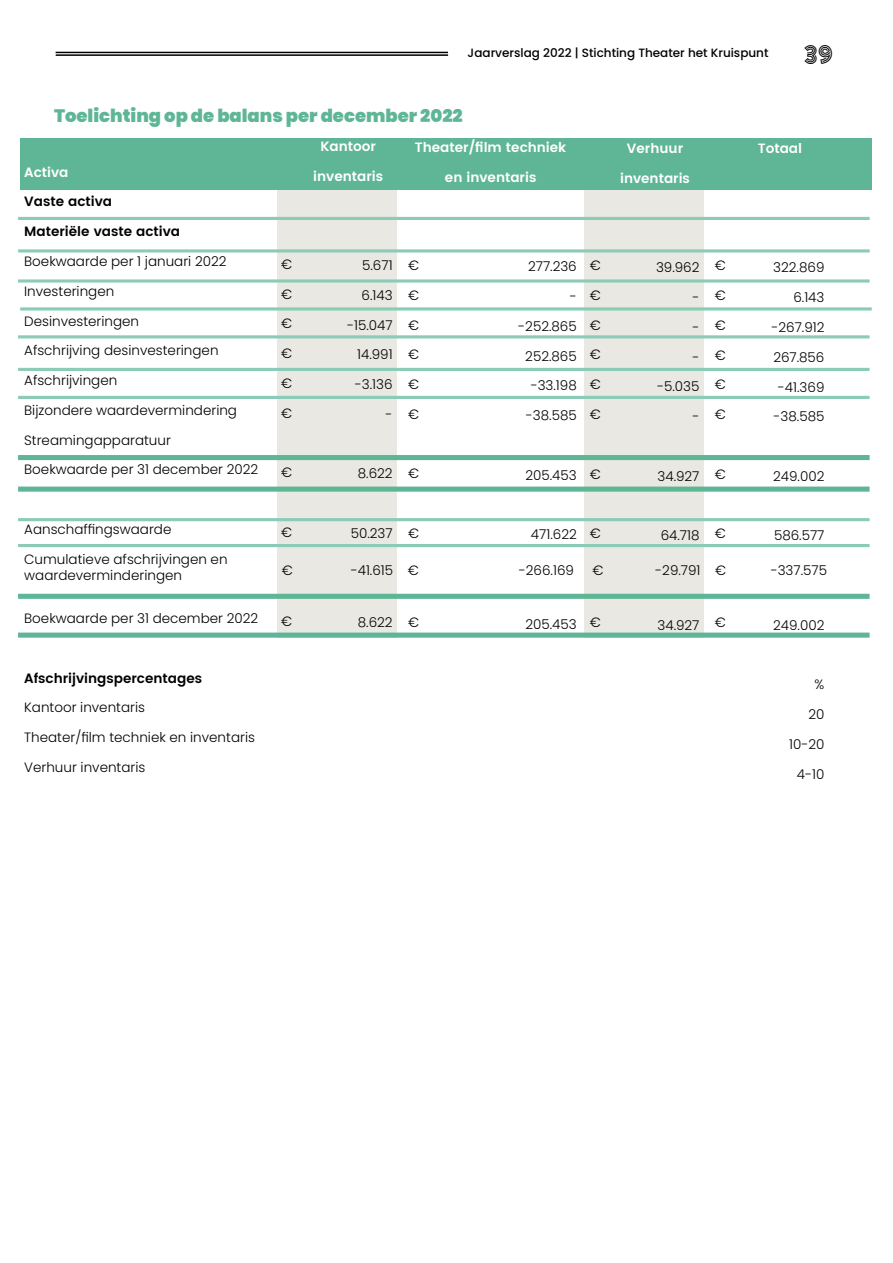
<style>
.page{position:relative;width:893px;height:1263px;background:#fff}
.page>*{position:absolute;margin:0;border:0;box-sizing:border-box;transform-origin:0 0}
.t1{font:27px "Argon";color:#000}
.t2{font:900 18px "Poppins";color:#5fb697}
.t3{font:300 13.5px "Poppins";color:#000}
.t4{font:600 13.5px "Poppins";color:#fff}
.t5{font:600 13.5px "Poppins";color:#000}
.t6{font:500 12px "Poppins";color:#000}
</style>
<div class="page">
<div style="left:584px;top:190px;width:120px;height:448px;background:#e9e8e3"></div>
<div style="left:277px;top:190px;width:120px;height:448px;background:#e9e8e3"></div>
<div style="left:20px;top:138px;width:852px;height:52px;background:#5fb697"></div>
<hr style="left:18px;top:217px;width:852px;height:3px;background:#8bcbb7">
<hr style="left:18px;top:249px;width:852px;height:3px;background:#8bcbb7">
<svg style="left:18px;top:279px;width:852px;height:4px;background:#a2d4c4"></svg>
<hr style="left:20px;top:307px;width:852px;height:3px;background:#8bcbb7">
<div style="left:18px;top:455px;width:852px;height:5px;background:#5fb697"></div>
<div style="left:18px;top:487px;width:852px;height:5px;background:#5fb697"></div>
<hr style="left:56px;top:52px;width:392px;height:1px;background:#000">
<hr style="left:56px;top:54px;width:392px;height:2px;background:#000">
<hr style="left:18px;top:335px;width:852px;height:3px;background:#8bcbb7">
<hr style="left:18px;top:368px;width:852px;height:3px;background:#8bcbb7">
<hr style="left:18px;top:396px;width:852px;height:3px;background:#8bcbb7">
<div style="left:18px;top:594px;width:852px;height:5px;background:#5fb697"></div>
<div style="left:18px;top:633px;width:852px;height:5px;background:#5fb697"></div>
<hr style="left:18px;top:518px;width:852px;height:3px;background:#8bcbb7">
<hr style="left:18px;top:544px;width:852px;height:3px;background:#8bcbb7">
<p class="t6" style="left:468px;top:46px;width:302px">Jaarverslag 2022 | Stichting Theater het Kruispunt</p>
<h1 class="t1" style="left:803px;top:42px;width:32px">39</h1>
<h2 class="t2" style="left:54px;top:105px;width:410px">Toelichting op de balans per december 2022</h2>
<p class="t4" style="left:24px;top:162px;width:46px">Activa</p>
<p class="t5" style="left:24px;top:192px;width:89px">Vaste activa</p>
<p class="t5" style="left:24px;top:221px;width:157px">Materiële vaste activa</p>
<p class="t3" style="left:24px;top:253px;width:204px">Boekwaarde per 1 januari 2022</p>
<p class="t3" style="left:24px;top:283px;width:92px">Investeringen</p>
<p class="t3" style="left:24px;top:313px;width:116px">Desinvesteringen</p>
<p class="t3" style="left:24px;top:343px;width:196px">Afschrijving desinvesteringen</p>
<p class="t3" style="left:24px;top:372px;width:95px">Afschrijvingen</p>
<p class="t3" style="left:24px;top:402px;width:214px">Bijzondere waardevermindering</p>
<p class="t3" style="left:24px;top:432px;width:148px">Streamingapparatuur</p>
<p class="t3" style="left:24px;top:462px;width:236px">Boekwaarde per 31 december 2022</p>
<p class="t4" style="left:320px;top:136px;width:57px">Kantoor</p>
<p class="t4" style="left:313px;top:166px;width:71px">inventaris</p>
<p class="t4" style="left:415px;top:137px;width:153px">Theater/film techniek</p>
<p class="t4" style="left:445px;top:167px;width:93px">en inventaris</p>
<p class="t3" style="left:281px;top:256px;width:13px">€</p>
<p class="t3" style="left:281px;top:286px;width:13px">€</p>
<p class="t3" style="left:281px;top:316px;width:13px">€</p>
<p class="t3" style="left:281px;top:346px;width:13px">€</p>
<p class="t3" style="left:281px;top:375px;width:13px">€</p>
<p class="t3" style="left:281px;top:405px;width:13px">€</p>
<p class="t3" style="left:281px;top:465px;width:13px">€</p>
<p class="t3" style="left:362px;top:257px;width:32px">5.671</p>
<p class="t3" style="left:362px;top:287px;width:33px">6.143</p>
<p class="t3" style="left:347px;top:317px;width:47px">-15.047</p>
<p class="t3" style="left:357px;top:347px;width:37px">14.991</p>
<p class="t3" style="left:355px;top:376px;width:39px">-3.136</p>
<p class="t3" style="left:386px;top:406px;width:9px">-</p>
<p class="t3" style="left:408px;top:257px;width:13px">€</p>
<p class="t3" style="left:408px;top:287px;width:13px">€</p>
<p class="t3" style="left:408px;top:317px;width:13px">€</p>
<p class="t3" style="left:408px;top:347px;width:13px">€</p>
<p class="t3" style="left:408px;top:377px;width:13px">€</p>
<p class="t3" style="left:408px;top:406px;width:13px">€</p>
<p class="t3" style="left:358px;top:466px;width:36px">8.622</p>
<p class="t3" style="left:408px;top:466px;width:13px">€</p>
<p class="t3" style="left:528px;top:259px;width:50px">277.236</p>
<p class="t3" style="left:570px;top:289px;width:9px">-</p>
<p class="t3" style="left:518px;top:318px;width:60px">-252.865</p>
<p class="t3" style="left:525px;top:348px;width:53px">252.865</p>
<p class="t3" style="left:531px;top:378px;width:48px">-33.198</p>
<p class="t3" style="left:526px;top:408px;width:52px">-38.585</p>
<p class="t3" style="left:525px;top:467px;width:53px">205.453</p>
<p class="t3" style="left:590px;top:258px;width:13px">€</p>
<p class="t3" style="left:590px;top:287px;width:13px">€</p>
<p class="t3" style="left:590px;top:317px;width:13px">€</p>
<p class="t3" style="left:590px;top:347px;width:13px">€</p>
<p class="t3" style="left:590px;top:377px;width:13px">€</p>
<p class="t3" style="left:590px;top:406px;width:13px">€</p>
<p class="t3" style="left:590px;top:466px;width:13px">€</p>
<p class="t4" style="left:627px;top:138px;width:58px">Verhuur</p>
<p class="t4" style="left:620px;top:168px;width:71px">inventaris</p>
<p class="t3" style="left:656px;top:260px;width:45px">39.962</p>
<p class="t3" style="left:692px;top:290px;width:9px">-</p>
<p class="t3" style="left:692px;top:319px;width:9px">-</p>
<p class="t3" style="left:692px;top:349px;width:9px">-</p>
<p class="t3" style="left:657px;top:379px;width:44px">-5.035</p>
<p class="t3" style="left:692px;top:409px;width:9px">-</p>
<p class="t3" style="left:715px;top:258px;width:13px">€</p>
<p class="t3" style="left:715px;top:287px;width:13px">€</p>
<p class="t3" style="left:715px;top:317px;width:13px">€</p>
<p class="t3" style="left:715px;top:347px;width:13px">€</p>
<p class="t3" style="left:715px;top:377px;width:13px">€</p>
<p class="t3" style="left:715px;top:406px;width:13px">€</p>
<p class="t3" style="left:657px;top:468px;width:43px">34.927</p>
<p class="t3" style="left:715px;top:466px;width:13px">€</p>
<p class="t4" style="left:758px;top:139px;width:46px">Totaal</p>
<p class="t3" style="left:773px;top:260px;width:53px">322.869</p>
<p class="t3" style="left:793px;top:290px;width:33px">6.143</p>
<p class="t3" style="left:771px;top:319px;width:54px">-267.912</p>
<p class="t3" style="left:773px;top:349px;width:53px">267.856</p>
<p class="t3" style="left:778px;top:379px;width:48px">-41.369</p>
<p class="t3" style="left:774px;top:409px;width:52px">-38.585</p>
<p class="t3" style="left:773px;top:468px;width:53px">249.002</p>
<p class="t3" style="left:24px;top:521px;width:149px">Aanschaffingswaarde</p>
<p class="t3" style="left:24px;top:551px;width:205px">Cumulatieve afschrijvingen en</p>
<p class="t3" style="left:281px;top:524px;width:13px">€</p>
<p class="t3" style="left:351px;top:525px;width:43px">50.237</p>
<p class="t3" style="left:408px;top:525px;width:13px">€</p>
<p class="t3" style="left:590px;top:525px;width:13px">€</p>
<p class="t3" style="left:715px;top:526px;width:13px">€</p>
<p class="t3" style="left:531px;top:527px;width:47px">471.622</p>
<p class="t3" style="left:661px;top:528px;width:40px">64.718</p>
<p class="t3" style="left:774px;top:528px;width:52px">586.577</p>
<p class="t3" style="left:24px;top:567px;width:159px">waardeverminderingen</p>
<p class="t3" style="left:282px;top:562px;width:13px">€</p>
<p class="t3" style="left:351px;top:562px;width:70px">-41.615 €</p>
<p class="t3" style="left:519px;top:562px;width:57px">-266.169</p>
<p class="t3" style="left:592px;top:562px;width:13px">€</p>
<p class="t3" style="left:655px;top:562px;width:73px">-29.791 €</p>
<p class="t3" style="left:771px;top:562px;width:58px">-337.575</p>
<p class="t3" style="left:24px;top:611px;width:236px">Boekwaarde per 31 december 2022</p>
<p class="t5" style="left:24px;top:668px;width:179px">Afschrijvingspercentages</p>
<p class="t3" style="left:24px;top:700px;width:122px">Kantoor inventaris</p>
<p class="t3" style="left:24px;top:730px;width:232px">Theater/film techniek en inventaris</p>
<p class="t3" style="left:24px;top:759px;width:123px">Verhuur inventaris</p>
<p class="t3" style="left:281px;top:614px;width:13px">€</p>
<p class="t3" style="left:358px;top:615px;width:36px">8.622</p>
<p class="t3" style="left:408px;top:615px;width:13px">€</p>
<p class="t3" style="left:525px;top:616px;width:53px">205.453</p>
<p class="t3" style="left:590px;top:615px;width:13px">€</p>
<p class="t3" style="left:657px;top:617px;width:43px">34.927</p>
<p class="t3" style="left:715px;top:615px;width:13px">€</p>
<p class="t3" style="left:773px;top:617px;width:53px">249.002</p>
<p class="t3" style="left:815px;top:677px;width:11px">%</p>
<p class="t3" style="left:808px;top:706px;width:18px">20</p>
<p class="t3" style="left:789px;top:736px;width:37px">10-20</p>
<p class="t3" style="left:797px;top:766px;width:29px">4-10</p>
</div>
